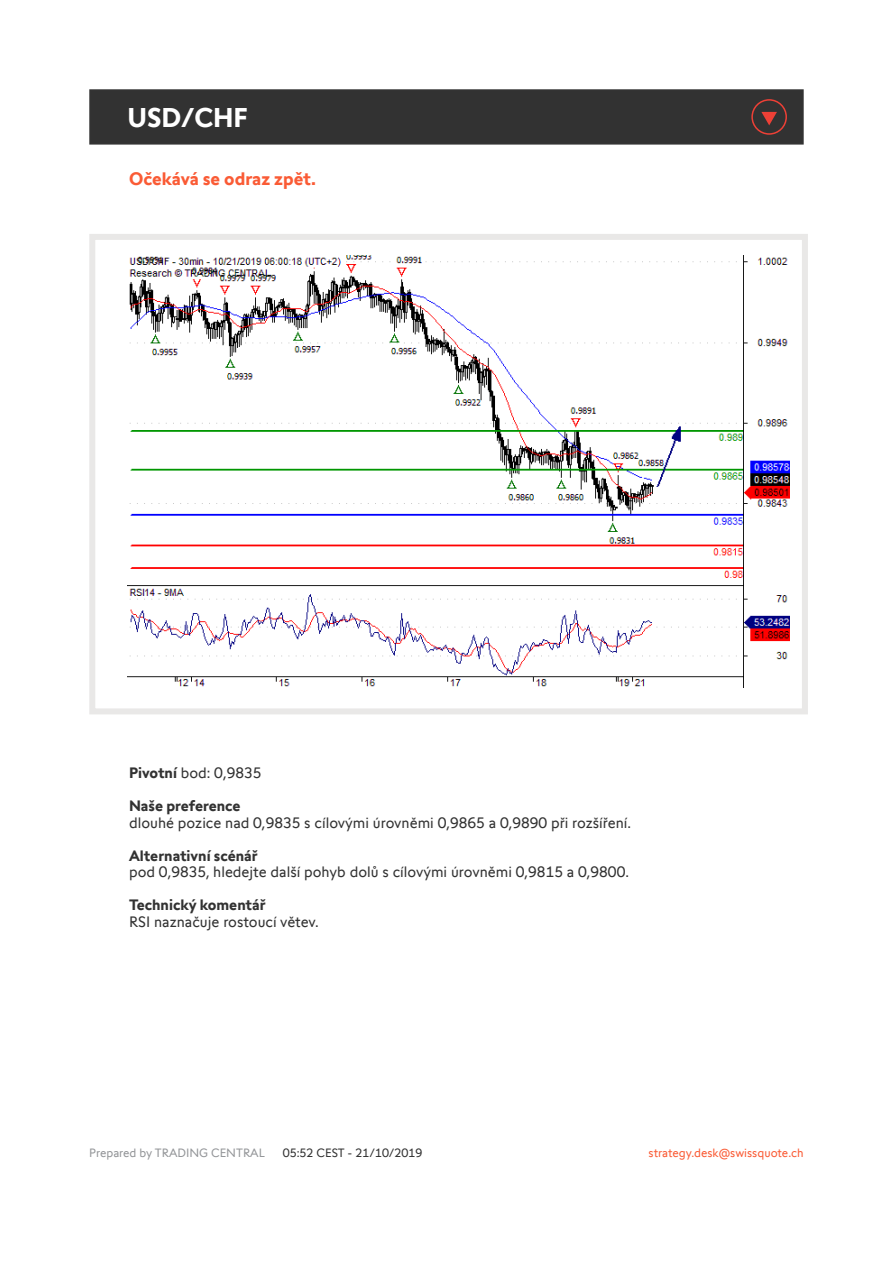
<style>
.page{position:relative;width:893px;height:1263px;background:#fff}
.page>*{position:absolute;margin:0;border:0;box-sizing:border-box;transform-origin:0 0}
.t1{font:700 27px "Swissquote CT";color:#fff}
.t2{font:700 18px "Swissquote CT";color:#fa5b35}
.t3{font:15px "Swissquote CT";color:#323232}
.t4{font:700 15px "Swissquote CT";color:#323232}
.t5{font:12px "Swissquote CT";color:#fa5b35}
.t6{font:12px "Swissquote CT";color:#939598}
.t7{font:12px "Swissquote CT";color:#323232}
.s1{font-weight:700}
</style>
<div class="page">
<div style="left:89px;top:234px;width:719px;height:480px;border:6px solid #e9e8e7"></div>
<div style="left:89px;top:89px;width:715px;height:56px;background:#323232;border:2px solid #323232"></div>
<img style="left:128px;top:255px;width:661px;height:432px">
<svg style="left:751px;top:99px;width:36px;height:36px"></svg>
<h1 class="t1" style="left:128px;top:101px;width:122px">USD/CHF</h1>
<p class="t2" style="left:129px;top:168px;width:188px">Očekává se odraz zpět.</p>
<p class="t3" style="left:129px;top:764px;width:134px"><span class="s1">Pivotní</span> bod: 0,9835</p>
<p class="t4" style="left:129px;top:797px;width:113px">Naše preference</p>
<p class="t3" style="left:129px;top:814px;width:503px">dlouhé pozice nad 0,9835 s cílovými úrovněmi 0,9865 a 0,9890 při rozšíření.</p>
<p class="t4" style="left:129px;top:846px;width:130px">Alternativní scénář</p>
<p class="t3" style="left:129px;top:863px;width:501px">pod 0,9835, hledejte další pohyb dolů s cílovými úrovněmi 0,9815 a 0,9800.</p>
<p class="t4" style="left:129px;top:896px;width:138px">Technický komentář</p>
<p class="t3" style="left:129px;top:913px;width:191px">RSI naznačuje rostoucí větev.</p>
<p class="t6" style="left:89px;top:1145px;width:177px">Prepared by TRADING CENTRAL</p>
<p class="t7" style="left:283px;top:1145px;width:141px">05:52 CEST - 21/10/2019</p>
<p class="t5" style="left:649px;top:1145px;width:157px">strategy.desk@swissquote.ch</p>
</div>
